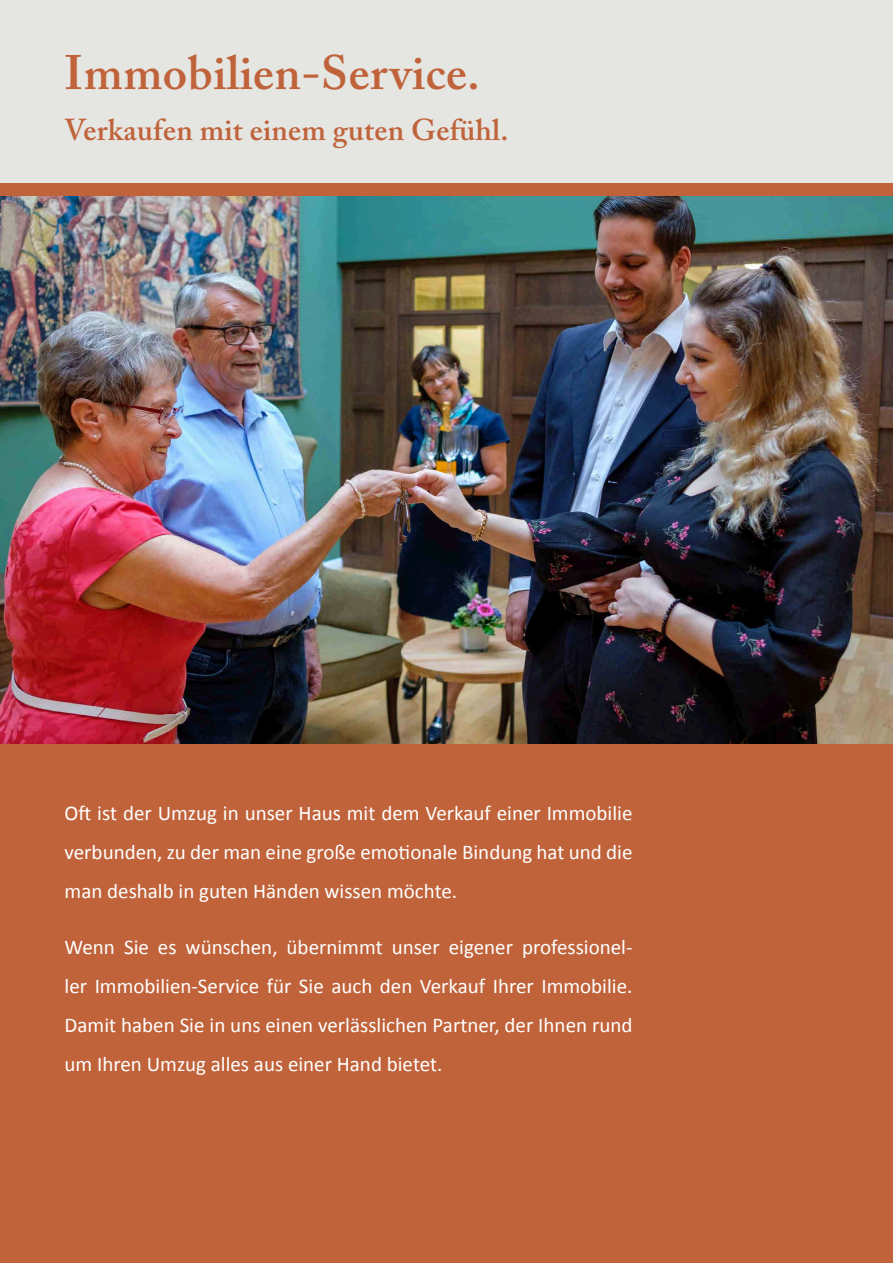
<style>
.page{position:relative;width:893px;height:1263px;background:#e5e5e1}
.page>*{position:absolute;margin:0;border:0;box-sizing:border-box;transform-origin:0 0}
.t1{font:600 48px "Adobe Caslon Pro";letter-spacing:.01em;color:#c0633b}
.t2{font:600 30px "Adobe Caslon Pro";letter-spacing:.01em;color:#c0633b}
.t3{font:21px/39px "Calibri";color:#fff;text-align:justify}
</style>
<div class="page">
<img style="left:0;top:196px;width:893px;height:548px">
<div style="left:0;top:744px;width:893px;height:519px;background:#c0633b"></div>
<div style="left:0;top:183px;width:893px;height:13px;background:#c0633b"></div>
<h1 class="t1" style="left:65px;top:53px;width:417px">Immobilien-Service.</h1>
<h2 class="t2" style="left:65px;top:118px;width:445px">Verkaufen mit einem guten Gefühl.</h2>
<p class="t3" style="left:65px;top:793px;width:569px">Oft ist der Umzug in unser Haus mit dem Verkauf einer Immobilie verbunden, zu der man eine große emotionale Bindung hat und die man deshalb in guten Händen wissen möchte.</p>
<p class="t3" style="left:65px;top:928px;width:569px">Wenn Sie es wünschen, übernimmt unser eigener professionel&shy;ler Immobilien-Service für Sie auch den Verkauf Ihrer Immobilie.<br>Damit haben Sie in uns einen verlässlichen Partner, der Ihnen rund um Ihren Umzug alles aus einer Hand bietet.</p>
</div>
